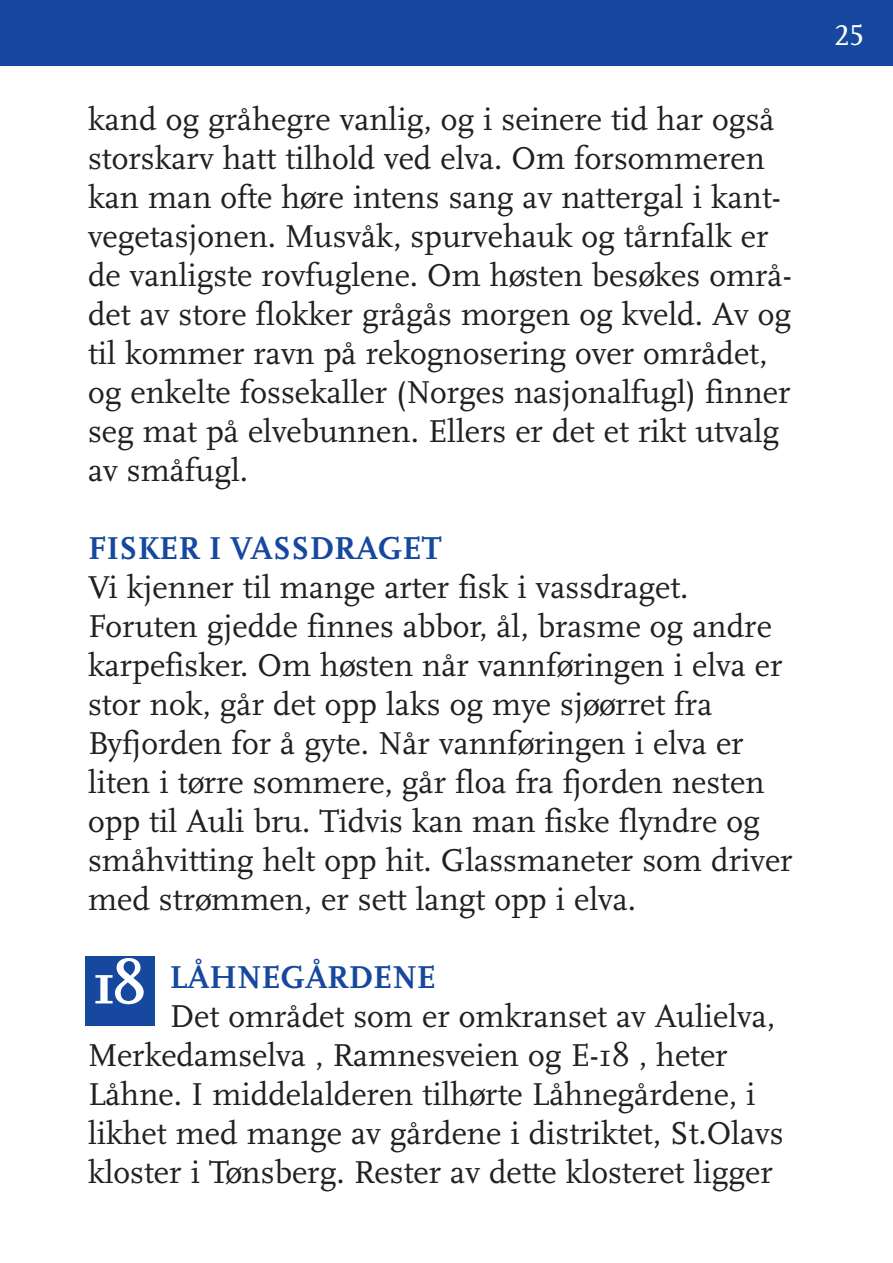
<style>
.page{position:relative;width:893px;height:1263px;background:#fff}
.page>*{position:absolute;margin:0;border:0;box-sizing:border-box;transform-origin:0 0}
.t1{font:700 61.5px "Scala";color:#fff}
.t2{font:33px/39px "Scala";color:#231f20}
.t3{font:700 33px "Scala";color:#15489e}
.t4{font:30px "Scala Caps";color:#fff}
</style>
<div class="page">
<div style="left:0;top:0;width:893px;height:65px;background:#15489e"></div>
<div style="left:85px;top:956px;width:70px;height:70px;background:#15489e"></div>
<p class="t2" style="left:88px;top:99px;width:705px">kand og gråhegre vanlig, og i seinere tid har også storskarv hatt tilhold ved elva. Om forsommeren kan man ofte høre intens sang av nattergal i kant&shy;vegetasjonen. Musvåk, spurvehauk og tårnfalk er de vanligste rovfuglene. Om høsten besøkes områ&shy;det av store flokker grågås morgen og kveld. Av og til kommer ravn på rekognosering over området, og enkelte fossekaller (Norges nasjonalfugl) finner seg mat på elvebunnen. Ellers er det et rikt utvalg av småfugl.</p>
<p class="t3" style="left:88px;top:528px;width:355px">FISKER I VASSDRAGET</p>
<p class="t2" style="left:88px;top:567px;width:706px">Vi kjenner til mange arter fisk i vassdraget.<br>Foruten gjedde finnes abbor, ål, brasme og andre karpefisker. Om høsten når vannføringen i elva er stor nok, går det opp laks og mye sjøørret fra Byfjorden for å gyte. Når vannføringen i elva er liten i tørre sommere, går floa fra fjorden nesten opp til Auli bru. Tidvis kan man fiske flyndre og småhvitting helt opp hit. Glassmaneter som driver med strømmen, er sett langt opp i elva.</p>
<h1 class="t1" style="left:92px;top:946px;width:55px">18</h1>
<p class="t3" style="left:170px;top:957px;width:268px">LÅHNEGÅRDENE</p>
<p class="t2" style="left:88px;top:996px;width:697px;text-indent:82px">Det området som er omkranset av Aulielva, Merkedamselva , Ramnesveien og E-18 , heter Låhne. I middelalderen tilhørte Låhnegårdene, i likhet med mange av gårdene i distriktet, St.Olavs kloster i Tønsberg. Rester av dette klosteret ligger</p>
<p class="t4" style="left:834px;top:17px;width:31px">25</p>
</div>
